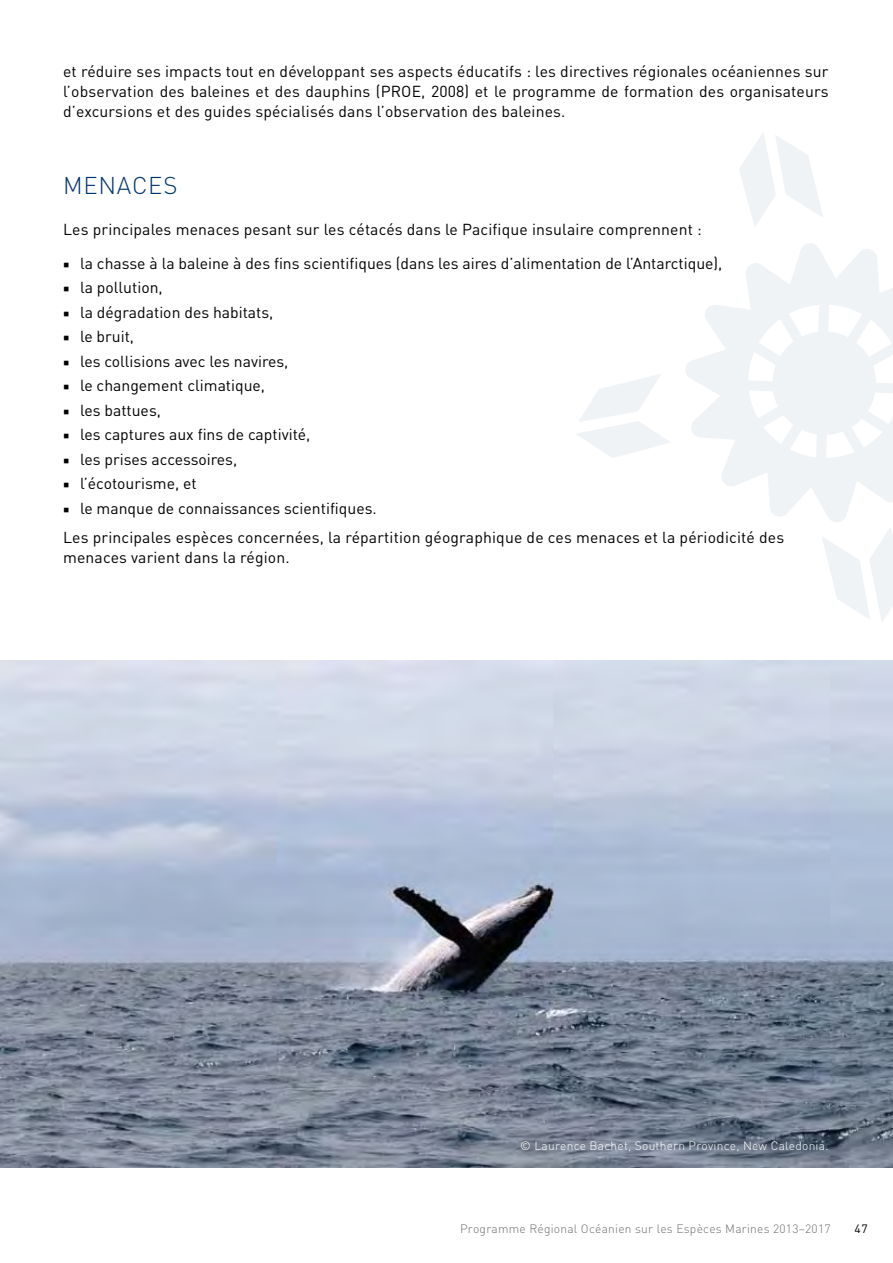
<style>
.page{position:relative;width:893px;height:1263px;background:#fff}
.page>*{position:absolute;margin:0;border:0;box-sizing:border-box;transform-origin:0 0}
.t1{font:300 24px "DIN";letter-spacing:.03em;color:#003670}
.t2{font:15.75px/20.2px "DIN";color:#000;text-align:justify}
.t3{font:300 12px "DIN";letter-spacing:.02em;color:#6d6e71}
.t4{font:300 12px "DIN";letter-spacing:.02em;color:#fff}
.t5{font:12px "DIN";color:#000}
.s1{font-family:"Minion Pro"}
</style>
<div class="page">
<img style="left:0;top:660px;width:893px;height:507px">
<svg style="left:739px;top:133px;width:84px;height:93px"></svg>
<svg style="left:822px;top:530px;width:71px;height:92px"></svg>
<svg style="left:577px;top:374px;width:93px;height:84px"></svg>
<svg style="left:685px;top:243px;width:208px;height:287px"></svg>
<svg style="left:727px;top:289px;width:166px;height:187px"></svg>
<p class="t2" style="left:63px;top:60px;width:767px">et réduire ses impacts tout en développant ses aspects éducatifs : les directives régionales océaniennes sur l’observation des baleines et des dauphins (PROE, 2008) et le programme de formation des organisateurs d’excursions et des guides spécialisés dans l’observation des baleines.</p>
<h1 class="t1" style="left:63px;top:170px;width:116px">MENACES</h1>
<p class="t2" style="left:63px;top:219px;width:640px">Les principales menaces pesant sur les cétacés dans le Pacifique insulaire comprennent :</p>
<p class="t2" style="left:63px;top:253px;width:661px"><span class="s1">■</span> la chasse à la baleine à des fins scientifiques (dans les aires d’alimentation de l’Antarctique),</p>
<p class="t2" style="left:63px;top:277px;width:101px"><span class="s1">■</span> la pollution,</p>
<p class="t2" style="left:63px;top:302px;width:212px"><span class="s1">■</span> la dégradation des habitats,</p>
<p class="t2" style="left:63px;top:326px;width:73px"><span class="s1">■</span> le bruit,</p>
<p class="t2" style="left:63px;top:351px;width:227px"><span class="s1">■</span> les collisions avec les navires,</p>
<p class="t2" style="left:63px;top:375px;width:204px"><span class="s1">■</span> le changement climatique,</p>
<p class="t2" style="left:63px;top:400px;width:99px"><span class="s1">■</span> les battues,</p>
<p class="t2" style="left:63px;top:424px;width:249px"><span class="s1">■</span> les captures aux fins de captivité,</p>
<p class="t2" style="left:63px;top:449px;width:176px"><span class="s1">■</span> les prises accessoires,</p>
<p class="t2" style="left:63px;top:473px;width:135px"><span class="s1">■</span> l’écotourisme, et</p>
<p class="t2" style="left:63px;top:494px;width:723px;line-height:28.8px"><span class="s1">■</span> le manque de connaissances scientifiques.<br>Les principales espèces concernées, la répartition géographique de ces menaces et la périodicité des</p>
<p class="t2" style="left:63px;top:547px;width:228px">menaces varient dans la région.</p>
<p class="t4" style="left:520px;top:1138px;width:310px">© Laurence Bachet, Southern Province, New Caledonia.</p>
<p class="t3" style="left:460px;top:1221px;width:372px">Programme Régional Océanien sur les Espèces Marines 2013–2017</p>
<p class="t5" style="left:854px;top:1221px;width:15px">47</p>
</div>
